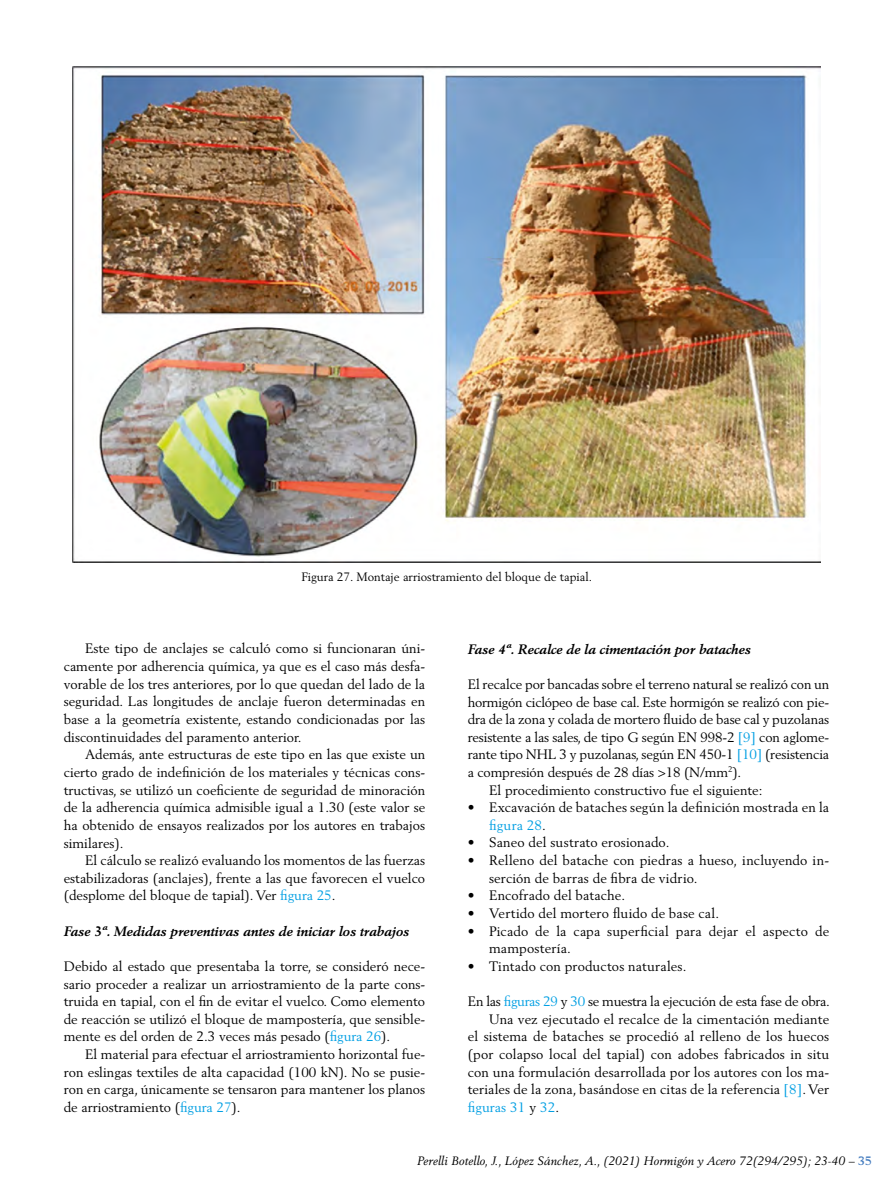
<style>
.page{position:relative;width:893px;height:1191px;background:#fff}
.page>*{position:absolute;margin:0;border:0;box-sizing:border-box;transform-origin:0 0}
.t1{font:13.5px/17.7px "Berling LT Std";color:#000;text-align:justify}
.t2{font:13.5px "Berling LT Std";letter-spacing:-.02em;color:#000}
.t3{font:italic 700 13.5px "Berling LT Std";color:#000}
.t4{font:13.5px "Berling LT Std";letter-spacing:.01em;color:#009fe3}
.t5{font:italic 12px "Berling LT Std";letter-spacing:.01em;color:#000}
.t6{font:12px "Berling LT Std";color:#000}
.s1{color:#009fe3}
.s2{color:#000}
.s3{font-weight:700;font-style:normal;color:#417abe}
</style>
<div class="page">
<img style="left:73px;top:67px;width:748px;height:496px">
<p class="t6" style="left:301px;top:569px;width:292px">Figura 27. Montaje arriostramiento del bloque de tapial.</p>
<p class="t1" style="left:64px;top:639px;width:363px;text-indent:21px">Este tipo de anclajes se calculó como si funcionaran úni&shy;camente por adherencia química, ya que es el caso más desfa&shy;vorable de los tres anteriores, por lo que quedan del lado de la seguridad. Las longitudes de anclaje fueron determinadas en base a la geometría existente, estando condicionadas por las discontinuidades del paramento anterior.</p>
<p class="t1" style="left:64px;top:745px;width:363px;text-indent:21px">Además, ante estructuras de este tipo en las que existe un cierto grado de indefinición de los materiales y técnicas cons&shy;tructivas, se utilizó un coeficiente de seguridad de minoración de la adherencia química admisible igual a 1.30 (este valor se ha obtenido de ensayos realizados por los autores en trabajos similares).</p>
<p class="t1" style="left:64px;top:851px;width:363px;text-indent:21px">El cálculo se realizó evaluando los momentos de las fuerzas estabilizadoras (anclajes), frente a las que favorecen el vuelco (desplome del bloque de tapial). Ver <span class="s1">figura 25</span>.</p>
<p class="t3" style="left:64px;top:923px;width:347px">Fase 3ª. Medidas preventivas antes de iniciar los trabajos</p>
<p class="t1" style="left:64px;top:957px;width:363px">Debido al estado que presentaba la torre, se consideró nece&shy;sario proceder a realizar un arriostramiento de la parte cons&shy;truida en tapial, con el fin de evitar el vuelco. Como elemento de reacción se utilizó el bloque de mampostería, que sensible&shy;mente es del orden de 2.3 veces más pesado (<span class="s1">figura 26</span>).</p>
<p class="t1" style="left:64px;top:1045px;width:363px;text-indent:21px">El material para efectuar el arriostramiento horizontal fue&shy;ron eslingas textiles de alta capacidad (100 kN). No se pusie&shy;ron en carga, únicamente se tensaron para mantener los planos de arriostramiento (<span class="s1">figura 27</span>).</p>
<p class="t3" style="left:468px;top:641px;width:285px">Fase 4ª. Recalce de la cimentación por bataches</p>
<p class="t1" style="left:468px;top:675px;width:363px">El recalce por bancadas sobre el terreno natural se realizó con un</p>
<p class="t2" style="left:468px;top:693px;width:363px">hormigón ciclópeo de base cal. Este hormigón se realizó con pie-</p>
<p class="t1" style="left:468px;top:710px;width:363px">dra de la zona y colada de mortero fluido de base cal y puzolanas</p>
<p class="t1" style="left:468px;top:728px;width:363px">resistente a las sales, de tipo G según EN 998-2 <span class="s1">[9]</span> con aglome-</p>
<p class="t1" style="left:468px;top:745px;width:363px">rante tipo NHL 3 y puzolanas, según EN 450-1 <span class="s1">[10]</span> (resistencia</p>
<p class="t1" style="left:468px;top:763px;width:275px">a compresión después de 28 días &gt;18 (N/mm<sup>2</sup>).</p>
<p class="t1" style="left:489px;top:781px;width:275px">El procedimiento constructivo fue el siguiente:</p>
<p class="t1" style="left:489px;top:798px;width:342px;text-indent:-21px">• Excavación de bataches según la definición mostrada en la <span class="s1">figura 28</span>.</p>
<p class="t1" style="left:468px;top:833px;width:203px">• Saneo del sustrato erosionado.</p>
<p class="t1" style="left:489px;top:851px;width:342px;text-indent:-21px">• Relleno del batache con piedras a hueso, incluyendo in&shy;serción de barras de fibra de vidrio.</p>
<p class="t1" style="left:468px;top:886px;width:159px">• Encofrado del batache.</p>
<p class="t1" style="left:468px;top:904px;width:253px">• Vertido del mortero fluido de base cal.</p>
<p class="t1" style="left:489px;top:922px;width:342px;text-indent:-21px">• Picado de la capa superficial para dejar el aspecto de mampostería.</p>
<p class="t1" style="left:468px;top:957px;width:220px">• Tintado con productos naturales.</p>
<p class="t2" style="left:468px;top:993px;width:364px">En las <span class="s1">figuras 29</span> y <span class="s1">30</span> se muestra la ejecución de esta fase de obra.</p>
<p class="t1" style="left:489px;top:1010px;width:342px">Una vez ejecutado el recalce de la cimentación mediante</p>
<p class="t1" style="left:468px;top:1027px;width:363px">el sistema de bataches se procedió al relleno de los huecos</p>
<p class="t1" style="left:468px;top:1045px;width:363px">(por colapso local del tapial) con adobes fabricados in situ</p>
<p class="t1" style="left:468px;top:1063px;width:363px">con una formulación desarrollada por los autores con los ma-</p>
<p class="t1" style="left:468px;top:1080px;width:363px">teriales de la zona, basándose en citas de la referencia <span class="s1">[8]</span>. Ver</p>
<p class="t4" style="left:468px;top:1099px;width:93px">figuras 31 <span class="s2">y</span> 32<span class="s2">.</span></p>
<p class="t5" style="left:417px;top:1153px;width:456px">Perelli Botello, J., López Sánchez, A., (2021) Hormigón y Acero 72(294/295); 23-40 – <span class="s3">35</span></p>
</div>
